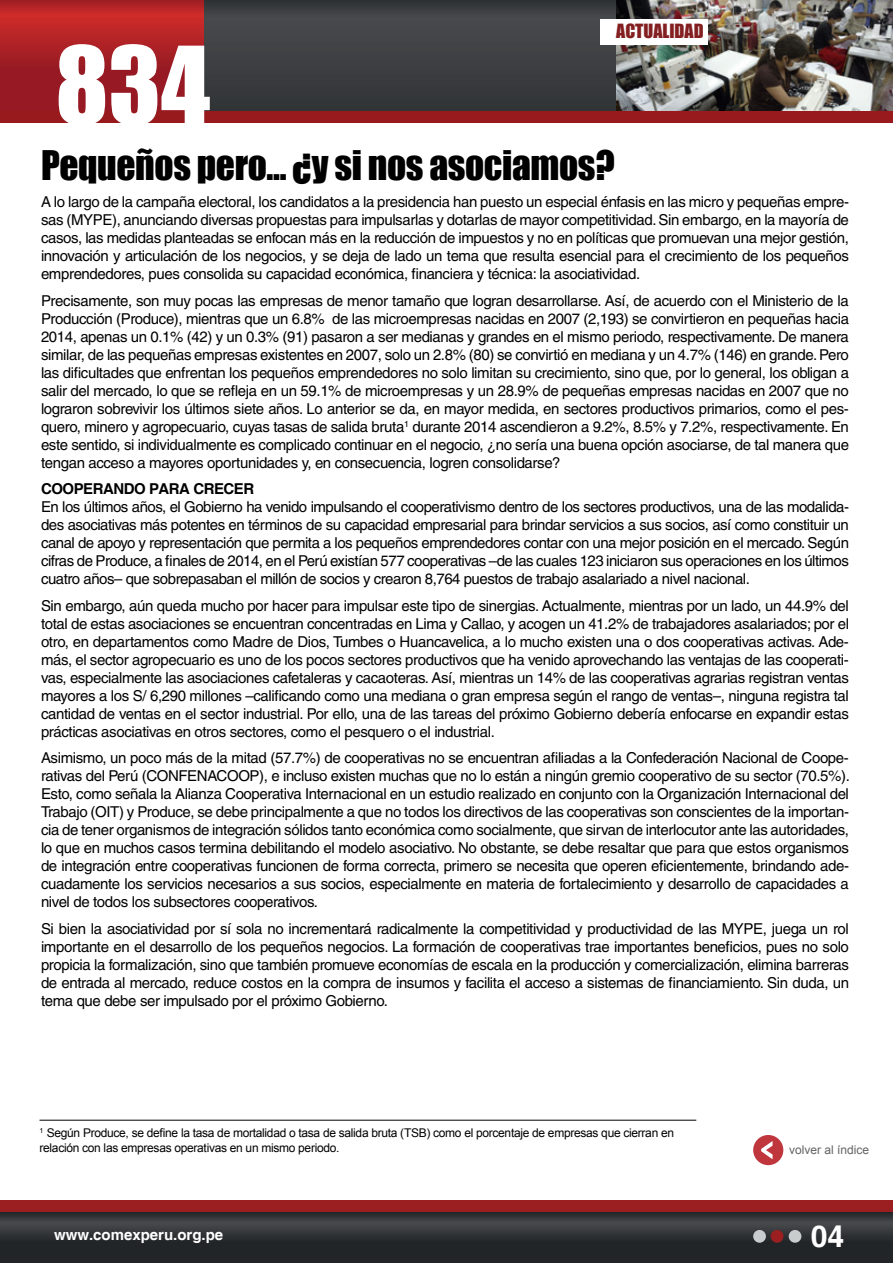
<style>
.page{position:relative;width:893px;height:1263px;background:#fff}
.page>*{position:absolute;margin:0;border:0;box-sizing:border-box;transform-origin:0 0}
.t1{font:99px "Impact";color:#fff}
.t2{font:37.5px "Impact";letter-spacing:-.01em;color:#000}
.t3{font:700 30px "Helvetica";color:#fff}
.t4{font:18px "Impact";color:#831f21}
.t5{font:15px/18px "Helvetica";letter-spacing:-.025em;color:#000;text-align:justify}
.t6{font:700 15px "Helvetica";color:#fff}
.t7{font:700 15px "Helvetica";letter-spacing:-.03em;color:#000}
.t8{font:12px/14.4px "Arial";letter-spacing:-.025em;color:#000}
.t9{font:12px "Arial";color:#636465}
</style>
<div class="page">
<div style="left:200px;top:0;width:693px;height:123px;background:#3c3e41"></div>
<img style="left:617px;top:0;width:276px;height:111px">
<svg style="left:0;top:1212px;width:893px;height:51px;background:#2c2f32"></svg>
<div style="left:0;top:1200px;width:893px;height:12px;background:#9b1f21"></div>
<div style="left:753px;top:1230px;width:13px;height:13px;background:#c9cccc;border-radius:50%"></div>
<div style="left:771px;top:1230px;width:12px;height:13px;background:#9b1f21;border-radius:50%"></div>
<div style="left:789px;top:1230px;width:12px;height:13px;background:#c9cccc;border-radius:50%"></div>
<div style="left:753px;top:1135px;width:30px;height:30px;background:#bf363d;border-radius:50%"></div>
<svg style="left:761px;top:1141px;width:11px;height:18px"></svg>
<svg style="left:0;top:0;width:203px;height:111px;background:#a71f25"></svg>
<div style="left:0;top:111px;width:893px;height:12px;background:#991a1c"></div>
<div style="left:600px;top:19px;width:108px;height:25px;background:#fff"></div>
<hr style="left:40px;top:1120px;width:656px;height:1px;background:#000">
<h1 class="t1" style="left:55px;top:8px;width:156px">834</h1>
<p class="t4" style="left:616px;top:17px;width:89px">actualidad</p>
<h2 class="t2" style="left:41px;top:136px;width:575px">Pequeños pero... ¿y si nos asociamos?</h2>
<p class="t5" style="left:41px;top:193px;width:809px">A lo largo de la campaña electoral, los candidatos a la presidencia han puesto un especial énfasis en las micro y pequeñas empre&shy;sas (MYPE), anunciando diversas propuestas para impulsarlas y dotarlas de mayor competitividad. Sin embargo, en la mayoría de casos, las medidas planteadas se enfocan más en la reducción de impuestos y no en políticas que promuevan una mejor gestión, innovación y articulación de los negocios, y se deja de lado un tema que resulta esencial para el crecimiento de los pequeños emprendedores, pues consolida su capacidad económica, financiera y técnica: la asociatividad.</p>
<p class="t5" style="left:41px;top:291px;width:809px">Precisamente, son muy pocas las empresas de menor tamaño que logran desarrollarse. Así, de acuerdo con el Ministerio de la Producción (Produce), mientras que un 6.8% de las microempresas nacidas en 2007 (2,193) se convirtieron en pequeñas hacia 2014, apenas un 0.1% (42) y un 0.3% (91) pasaron a ser medianas y grandes en el mismo periodo, respectivamente. De manera similar, de las pequeñas empresas existentes en 2007, solo un 2.8% (80) se convirtió en mediana y un 4.7% (146) en grande. Pero las dificultades que enfrentan los pequeños emprendedores no solo limitan su crecimiento, sino que, por lo general, los obligan a salir del mercado, lo que se refleja en un 59.1% de microempresas y un 28.9% de pequeñas empresas nacidas en 2007 que no lograron sobrevivir los últimos siete años. Lo anterior se da, en mayor medida, en sectores productivos primarios, como el pes&shy;quero, minero y agropecuario, cuyas tasas de salida bruta<sup>1</sup> durante 2014 ascendieron a 9.2%, 8.5% y 7.2%, respectivamente. En este sentido, si individualmente es complicado continuar en el negocio, ¿no sería una buena opción asociarse, de tal manera que tengan acceso a mayores oportunidades y, en consecuencia, logren consolidarse?</p>
<p class="t7" style="left:41px;top:480px;width:215px">COOPERANDO PARA CRECER</p>
<p class="t5" style="left:41px;top:498px;width:809px">En los últimos años, el Gobierno ha venido impulsando el cooperativismo dentro de los sectores productivos, una de las modalida&shy;des asociativas más potentes en términos de su capacidad empresarial para brindar servicios a sus socios, así como constituir un canal de apoyo y representación que permita a los pequeños emprendedores contar con una mejor posición en el mercado. Según cifras de Produce, a finales de 2014, en el Perú existían 577 cooperativas –de las cuales 123 iniciaron sus operaciones en los últimos cuatro años– que sobrepasaban el millón de socios y crearon 8,764 puestos de trabajo asalariado a nivel nacional.</p>
<p class="t5" style="left:41px;top:596px;width:809px">Sin embargo, aún queda mucho por hacer para impulsar este tipo de sinergias. Actualmente, mientras por un lado, un 44.9% del total de estas asociaciones se encuentran concentradas en Lima y Callao, y acogen un 41.2% de trabajadores asalariados; por el otro, en departamentos como Madre de Dios, Tumbes o Huancavelica, a lo mucho existen una o dos cooperativas activas. Ade&shy;más, el sector agropecuario es uno de los pocos sectores productivos que ha venido aprovechando las ventajas de las cooperati&shy;vas, especialmente las asociaciones cafetaleras y cacaoteras. Así, mientras un 14% de las cooperativas agrarias registran ventas mayores a los S/ 6,290 millones –calificando como una mediana o gran empresa según el rango de ventas–, ninguna registra tal cantidad de ventas en el sector industrial. Por ello, una de las tareas del próximo Gobierno debería enfocarse en expandir estas prácticas asociativas en otros sectores, como el pesquero o el industrial.</p>
<p class="t5" style="left:41px;top:749px;width:810px">Asimismo, un poco más de la mitad (57.7%) de cooperativas no se encuentran afiliadas a la Confederación Nacional de Coope&shy;rativas del Perú (CONFENACOOP), e incluso existen muchas que no lo están a ningún gremio cooperativo de su sector (70.5%).<br>Esto, como señala la Alianza Cooperativa Internacional en un estudio realizado en conjunto con la Organización Internacional del Trabajo (OIT) y Produce, se debe principalmente a que no todos los directivos de las cooperativas son conscientes de la importan&shy;cia de tener organismos de integración sólidos tanto económica como socialmente, que sirvan de interlocutor ante las autoridades, lo que en muchos casos termina debilitando el modelo asociativo. No obstante, se debe resaltar que para que estos organismos de integración entre cooperativas funcionen de forma correcta, primero se necesita que operen eficientemente, brindando ade&shy;cuadamente los servicios necesarios a sus socios, especialmente en materia de fortalecimiento y desarrollo de capacidades a nivel de todos los subsectores cooperativos.</p>
<p class="t5" style="left:41px;top:919px;width:809px">Si bien la asociatividad por sí sola no incrementará radicalmente la competitividad y productividad de las MYPE, juega un rol importante en el desarrollo de los pequeños negocios. La formación de cooperativas trae importantes beneficios, pues no solo propicia la formalización, sino que también promueve economías de escala en la producción y comercialización, elimina barreras de entrada al mercado, reduce costos en la compra de insumos y facilita el acceso a sistemas de financiamiento. Sin duda, un tema que debe ser impulsado por el próximo Gobierno.</p>
<p class="t8" style="left:40px;top:1126px;width:636px"><sup>1</sup> Según Produce, se define la tasa de mortalidad o tasa de salida bruta (TSB) como el porcentaje de empresas que cierran en relación con las empresas operativas en un mismo periodo.</p>
<p class="t6" style="left:54px;top:1226px;width:171px">WWW.COMEXPERU.ORG.PE</p>
<p class="t9" style="left:789px;top:1142px;width:82px">volver al índice</p>
<h3 class="t3" style="left:811px;top:1218px;width:35px">04</h3>
</div>
